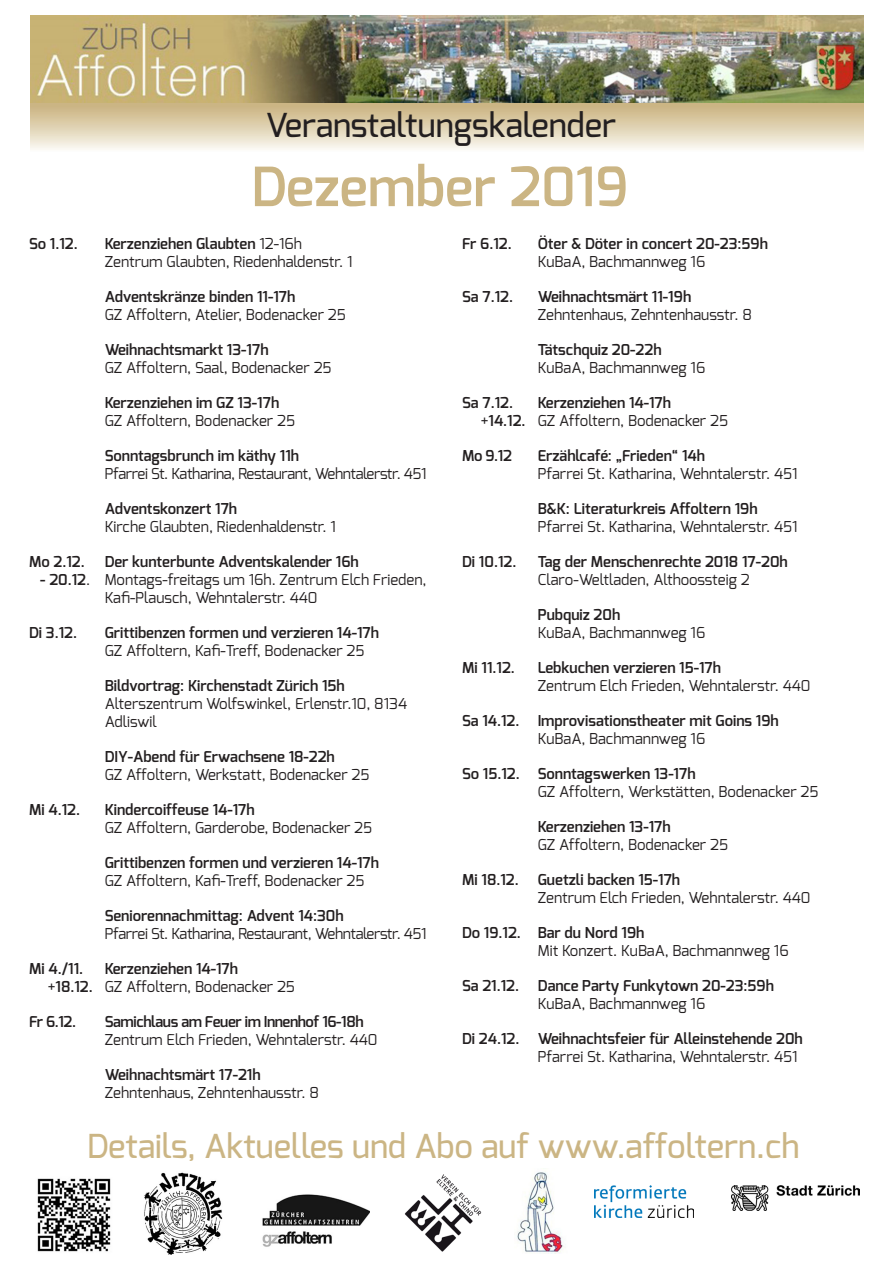
<style>
.page{position:relative;width:893px;height:1263px;background:#fff}
.page>*{position:absolute;margin:0;border:0;box-sizing:border-box;transform-origin:0 0}
.Titel_gelb{font:600 54px "Exo";color:#cbb584}
.Details_gelb{font:500 33px "Exo";color:#cbb584}
.t1{font:500 33px "Exo";color:#231f20}
.Angebotstitel{font:600 15px "Exo";color:#231f20}
.Angebotstext{font:15px/18px "Exo";color:#231f20}
.Angebotstext_mit_Dat{font:15px/18px "Exo";color:#231f20}
.Angebotstext-2{font:15px "Exo";letter-spacing:-.025em;color:#231f20}
.Angebotstitel-2{font:600 15px "Exo";letter-spacing:-.025em;color:#231f20}
.s1{font-weight:600}
.s2{font-weight:400}
</style>
<div class="page">
<div style="left:30px;top:103px;width:834px;height:61px;background:linear-gradient(to bottom,#c8b07b,#fff)"></div>
<img style="left:30px;top:16px;width:834px;height:87px">
<img style="left:37px;top:1178px;width:74px;height:74px">
<img style="left:144px;top:1172px;width:79px;height:82px">
<img style="left:262px;top:1194px;width:108px;height:53px">
<img style="left:404px;top:1174px;width:78px;height:78px">
<img style="left:517px;top:1172px;width:46px;height:81px">
<img style="left:594px;top:1185px;width:100px;height:33px">
<img style="left:731px;top:1185px;width:128px;height:26px">
<p class="t1" style="left:266px;top:104px;width:352px">Veranstaltungskalender</p>
<p class="Titel_gelb" style="left:251px;top:152px;width:379px">Dezember 2019</p>
<p class="Angebotstitel" style="left:462px;top:234px;width:51px">Fr 6.12.</p>
<p class="Angebotstitel" style="left:538px;top:234px;width:232px">Öter &amp; Döter in concert 20-23:59h</p>
<p class="Angebotstext" style="left:538px;top:252px;width:169px">KuBaA, Bachmannweg 16</p>
<p class="Angebotstitel" style="left:462px;top:287px;width:52px">Sa 7.12.</p>
<p class="Angebotstitel" style="left:538px;top:287px;width:155px">Weihnachtsmärt 11-19h</p>
<p class="Angebotstext" style="left:538px;top:305px;width:216px">Zehntenhaus, Zehntenhausstr. 8</p>
<p class="Angebotstitel" style="left:538px;top:340px;width:125px">Tätschquiz 20-22h</p>
<p class="Angebotstext" style="left:538px;top:358px;width:169px">KuBaA, Bachmannweg 16</p>
<p class="Angebotstitel" style="left:462px;top:393px;width:52px">Sa 7.12.</p>
<p class="Angebotstitel" style="left:538px;top:393px;width:135px">Kerzenziehen 14-17h</p>
<p class="Angebotstext_mit_Dat" style="left:481px;top:411px;width:249px">+<span class="s1">14.12.</span> GZ Affoltern, Bodenacker 25</p>
<p class="Angebotstitel" style="left:462px;top:446px;width:51px">Mo 9.12</p>
<p class="Angebotstitel" style="left:538px;top:446px;width:169px">Erzählcafé: „Frieden“ 14h</p>
<p class="Angebotstext" style="left:538px;top:464px;width:261px">Pfarrei St. Katharina, Wehntalerstr. 451</p>
<p class="Angebotstitel" style="left:538px;top:499px;width:221px">B&amp;K: Literaturkreis Affoltern 19h</p>
<p class="Angebotstext" style="left:538px;top:517px;width:261px">Pfarrei St. Katharina, Wehntalerstr. 451</p>
<p class="Angebotstitel" style="left:462px;top:552px;width:56px">Di 10.12.</p>
<p class="Angebotstitel" style="left:538px;top:552px;width:252px">Tag der Menschenrechte 2018 17-20h</p>
<p class="Angebotstext" style="left:538px;top:570px;width:213px">Claro-Weltladen, Althoossteig 2</p>
<p class="Angebotstitel" style="left:538px;top:605px;width:84px">Pubquiz 20h</p>
<p class="Angebotstext" style="left:538px;top:623px;width:169px">KuBaA, Bachmannweg 16</p>
<p class="Angebotstitel" style="left:462px;top:658px;width:54px">Mi 11.12.</p>
<p class="Angebotstitel" style="left:538px;top:658px;width:185px">Lebkuchen verzieren 15-17h</p>
<p class="Angebotstext" style="left:538px;top:676px;width:274px">Zentrum Elch Frieden, Wehntalerstr. 440</p>
<p class="Angebotstitel" style="left:462px;top:711px;width:318px">Sa 14.12. Improvisationstheater mit Goins 19h</p>
<p class="Angebotstext" style="left:538px;top:729px;width:169px">KuBaA, Bachmannweg 16</p>
<p class="Angebotstitel" style="left:462px;top:764px;width:235px">So 15.12. Sonntagswerken 13-17h</p>
<p class="Angebotstext" style="left:538px;top:782px;width:282px">GZ Affoltern, Werkstätten, Bodenacker 25</p>
<p class="Angebotstitel" style="left:538px;top:817px;width:134px">Kerzenziehen 13-17h</p>
<p class="Angebotstext_mit_Dat" style="left:538px;top:835px;width:192px">GZ Affoltern, Bodenacker 25</p>
<p class="Angebotstitel" style="left:462px;top:870px;width:58px">Mi 18.12.</p>
<p class="Angebotstitel" style="left:538px;top:870px;width:144px">Guetzli backen 15-17h</p>
<p class="Angebotstext" style="left:538px;top:888px;width:274px">Zentrum Elch Frieden, Wehntalerstr. 440</p>
<p class="Angebotstitel" style="left:462px;top:923px;width:184px">Do 19.12. Bar du Nord 19h</p>
<p class="Angebotstext" style="left:538px;top:941px;width:252px">Mit Konzert. KuBaA, Bachmannweg 16</p>
<p class="Angebotstitel" style="left:462px;top:976px;width:313px">Sa 21.12. Dance Party Funkytown 20-23:59h</p>
<p class="Angebotstext" style="left:538px;top:994px;width:169px">KuBaA, Bachmannweg 16</p>
<p class="Angebotstitel" style="left:462px;top:1029px;width:342px">Di 24.12. Weihnachtsfeier für Alleinstehende 20h</p>
<p class="Angebotstext" style="left:538px;top:1047px;width:261px">Pfarrei St. Katharina, Wehntalerstr. 451</p>
<p class="Angebotstitel" style="left:29px;top:234px;width:50px">So 1.12.</p>
<p class="Angebotstitel" style="left:105px;top:234px;width:199px">Kerzenziehen Glaubten <span class="s2">12-16h</span></p>
<p class="Angebotstext" style="left:105px;top:252px;width:249px">Zentrum Glaubten, Riedenhaldenstr. 1</p>
<p class="Angebotstitel" style="left:105px;top:287px;width:192px">Adventskränze binden 11-17h</p>
<p class="Angebotstext" style="left:105px;top:305px;width:243px">GZ Affoltern, Atelier, Bodenacker 25</p>
<p class="Angebotstitel" style="left:105px;top:340px;width:165px">Weihnachtsmarkt 13-17h</p>
<p class="Angebotstext" style="left:105px;top:358px;width:228px">GZ Affoltern, Saal, Bodenacker 25</p>
<p class="Angebotstitel" style="left:105px;top:393px;width:176px">Kerzenziehen im GZ 13-17h</p>
<p class="Angebotstext_mit_Dat" style="left:105px;top:411px;width:192px">GZ Affoltern, Bodenacker 25</p>
<p class="Angebotstitel" style="left:105px;top:446px;width:196px">Sonntagsbrunch im käthy 11h</p>
<p class="Angebotstext-2" style="left:105px;top:464px;width:323px">Pfarrei St. Katharina, Restaurant, Wehntalerstr. 451</p>
<p class="Angebotstitel" style="left:105px;top:499px;width:134px">Adventskonzert 17h</p>
<p class="Angebotstext" style="left:105px;top:517px;width:233px">Kirche Glaubten, Riedenhaldenstr. 1</p>
<p class="Angebotstitel" style="left:29px;top:552px;width:57px">Mo 2.12.</p>
<p class="Angebotstitel" style="left:105px;top:552px;width:256px">Der kunterbunte Adventskalender 16h</p>
<p class="Angebotstext_mit_Dat" style="left:105px;top:570px;width:323px;text-indent:-64px"><span class="s1">- 20.12</span>. Montags-freitags um 16h. Zentrum Elch Frieden,<br>Kafi-Plausch, Wehntalerstr. 440</p>
<p class="Angebotstitel" style="left:29px;top:623px;width:50px">Di 3.12.</p>
<p class="Angebotstitel" style="left:105px;top:623px;width:276px">Grittibenzen formen und verzieren 14-17h</p>
<p class="Angebotstext_mit_Dat" style="left:105px;top:641px;width:261px">GZ Affoltern, Kafi-Treff, Bodenacker 25</p>
<p class="Angebotstitel" style="left:105px;top:676px;width:241px">Bildvortrag: Kirchenstadt Zürich 15h</p>
<p class="Angebotstext" style="left:105px;top:694px;width:304px">Alterszentrum Wolfswinkel, Erlenstr.10, 8134<br>Adliswil</p>
<p class="Angebotstitel" style="left:105px;top:747px;width:232px">DIY-Abend für Erwachsene 18-22h</p>
<p class="Angebotstext" style="left:105px;top:765px;width:266px">GZ Affoltern, Werkstatt, Bodenacker 25</p>
<p class="Angebotstitel" style="left:29px;top:800px;width:53px">Mi 4.12.</p>
<p class="Angebotstitel" style="left:105px;top:800px;width:152px">Kindercoiffeuse 14-17h</p>
<p class="Angebotstext" style="left:105px;top:818px;width:269px">GZ Affoltern, Garderobe, Bodenacker 25</p>
<p class="Angebotstitel" style="left:105px;top:853px;width:276px">Grittibenzen formen und verzieren 14-17h</p>
<p class="Angebotstext_mit_Dat" style="left:105px;top:871px;width:261px">GZ Affoltern, Kafi-Treff, Bodenacker 25</p>
<p class="Angebotstitel" style="left:105px;top:906px;width:240px">Seniorennachmittag: Advent 14:30h</p>
<p class="Angebotstext-2" style="left:105px;top:924px;width:323px">Pfarrei St. Katharina, Restaurant, Wehntalerstr. 451</p>
<p class="Angebotstitel" style="left:29px;top:959px;width:56px">Mi 4./11.</p>
<p class="Angebotstitel" style="left:105px;top:959px;width:135px">Kerzenziehen 14-17h</p>
<p class="Angebotstext_mit_Dat" style="left:48px;top:977px;width:249px">+<span class="s1">18.12.</span> GZ Affoltern, Bodenacker 25</p>
<p class="Angebotstitel" style="left:29px;top:1012px;width:49px">Fr 6.12.</p>
<p class="Angebotstitel-2" style="left:105px;top:1012px;width:260px">Samichlaus am Feuer im Innenhof 16-18h</p>
<p class="Angebotstext" style="left:105px;top:1030px;width:274px">Zentrum Elch Frieden, Wehntalerstr. 440</p>
<p class="Angebotstitel" style="left:105px;top:1065px;width:157px">Weihnachtsmärt 17-21h</p>
<p class="Angebotstext" style="left:105px;top:1083px;width:216px">Zehntenhaus, Zehntenhausstr. 8</p>
<p class="Details_gelb" style="left:87px;top:1125px;width:714px">Details, Aktuelles und Abo auf www.affoltern.ch</p>
</div>
